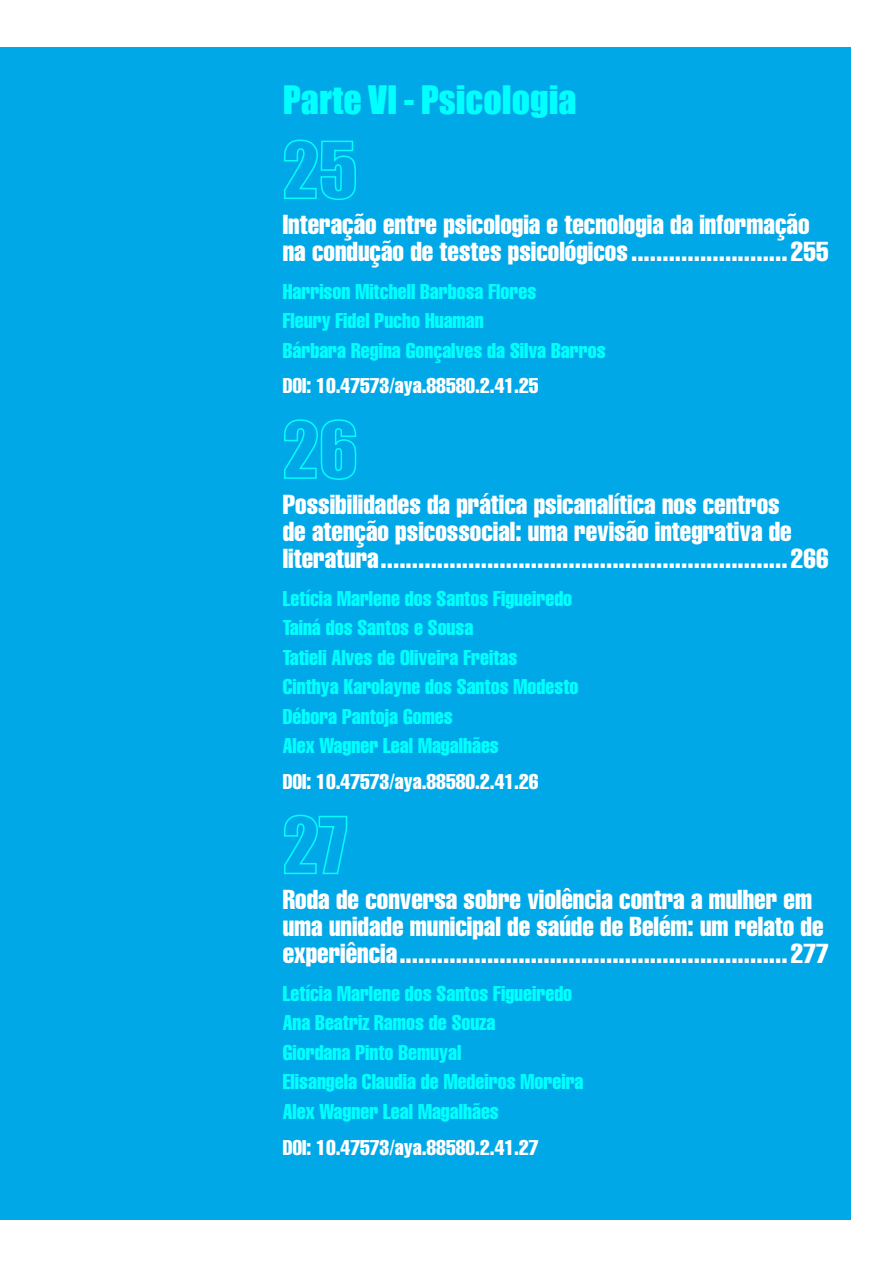
<style>
.page{position:relative;width:893px;height:1263px;background:#fff}
.page>*{position:absolute;margin:0;border:0;box-sizing:border-box;transform-origin:0 0}
.t1{font:36px "Impact";color:#0ff}
.t2{font:extra-condensed 27px/27px "Helvetica";color:#fff}
.t3{font:extra-condensed 21px/29.5px "Helvetica";color:#0ff}
.t4{font:extra-condensed 21px "Helvetica";color:#fff}
</style>
<div class="page">
<div style="left:0;top:47px;width:850px;height:1172px;background:#00a8e7"></div>
<svg style="left:284px;top:139px;width:72px;height:61px"></svg>
<svg style="left:284px;top:419px;width:73px;height:61px"></svg>
<svg style="left:284px;top:814px;width:64px;height:61px"></svg>
<h1 class="t1" style="left:283px;top:71px;width:295px">Parte VI - Psicologia</h1>
<p class="t2" style="left:283px;top:210px;width:547px">Interação entre psicologia e tecnologia da informação na condução de testes psicológicos ......................... 255</p>
<p class="t3" style="left:283px;top:276px;width:324px">Harrison Mitchell Barbosa Flores<br>Fleury Fidel Pucho Huaman<br>Bárbara Regina Gonçalves da Silva Barros</p>
<p class="t4" style="left:283px;top:372px;width:257px">DOI: 10.47573/aya.88580.2.41.25</p>
<p class="t2" style="left:283px;top:490px;width:547px">Possibilidades da prática psicanalítica nos centros<br>de atenção psicossocial: uma revisão integrativa de literatura................................................................. 266</p>
<p class="t3" style="left:283px;top:583px;width:297px">Letícia Marlene dos Santos Figueiredo<br>Tainá dos Santos e Sousa<br>Tatieli Alves de Oliveira Freitas<br>Cinthya Karolayne dos Santos Modesto<br>Débora Pantoja Gomes<br>Alex Wagner Leal Magalhães</p>
<p class="t4" style="left:283px;top:768px;width:257px">DOI: 10.47573/aya.88580.2.41.26</p>
<p class="t2" style="left:283px;top:885px;width:547px">Roda de conversa sobre violência contra a mulher em uma unidade municipal de saúde de Belém: um relato de experiência.............................................................. 277</p>
<p class="t3" style="left:283px;top:978px;width:302px">Letícia Marlene dos Santos Figueiredo<br>Ana Beatriz Ramos de Souza<br>Giordana Pinto Bemuyal<br>Elisangela Claudia de Medeiros Moreira<br>Alex Wagner Leal Magalhães</p>
<p class="t4" style="left:283px;top:1134px;width:257px">DOI: 10.47573/aya.88580.2.41.27</p>
</div>
